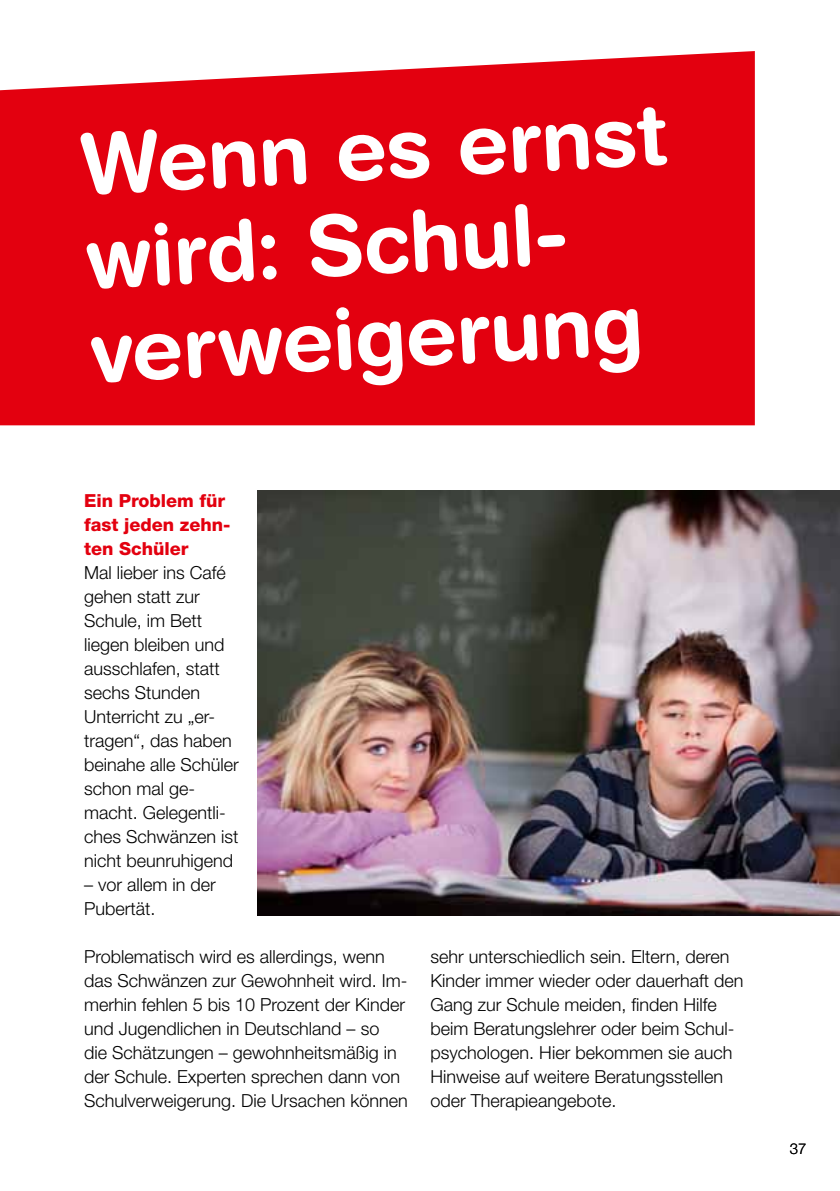
<style>
.page{position:relative;width:840px;height:1191px;background:#fff}
.page>*{position:absolute;margin:0;border:0;box-sizing:border-box;transform-origin:0 0}
.t1{font:700 84px/94px "Helvetica Rounded LT Std";color:#fff}
.t2{font:300 18px/24px "Helvetica Neue LT Std";color:#000}
.t3{font:800 18px/24px "Helvetica Neue LT Std";color:#e3000f}
.t4{font:300 15px "Helvetica Neue LT Std";color:#000}
</style>
<div class="page">
<img style="left:257px;top:490px;width:582px;height:426px">
<div style="left:0;top:51px;width:754px;height:374px;background:#e3000f"></div>
<h1 class="t1" style="left:78px;top:116px;width:588px;rotate:-3deg">Wenn es ernst wird: Schul&shy;verweigerung</h1>
<p class="t3" style="left:84px;top:488px;width:148px">Ein Problem für fast jeden zehn&shy;ten Schüler</p>
<p class="t2" style="left:84px;top:560px;width:156px">Mal lieber ins Café gehen statt zur<br>Schule, im Bett liegen bleiben und ausschlafen, statt sechs Stunden<br>Unterricht zu „er&shy;tragen“, das haben beinahe alle Schüler schon mal ge&shy;macht. Gelegentli&shy;ches Schwänzen ist nicht beunruhigend</p>
<p class="t2" style="left:84px;top:872px;width:133px">– vor allem in der<br>Pubertät.</p>
<p class="t2" style="left:84px;top:944px;width:325px">Problematisch wird es allerdings, wenn das Schwänzen zur Gewohnheit wird. Im&shy;merhin fehlen 5 bis 10 Prozent der Kinder und Jugendlichen in Deutschland – so<br>die Schätzungen – gewohnheitsmäßig in der Schule. Experten sprechen dann von Schulverweigerung. Die Ursachen können</p>
<p class="t2" style="left:430px;top:944px;width:314px">sehr unterschiedlich sein. Eltern, deren Kinder immer wieder oder dauerhaft den Gang zur Schule meiden, finden Hilfe beim Beratungslehrer oder beim Schul&shy;psychologen. Hier bekommen sie auch Hinweise auf weitere Beratungsstellen oder Therapieangebote.</p>
<p class="t4" style="left:789px;top:1139px;width:18px">37</p>
</div>
